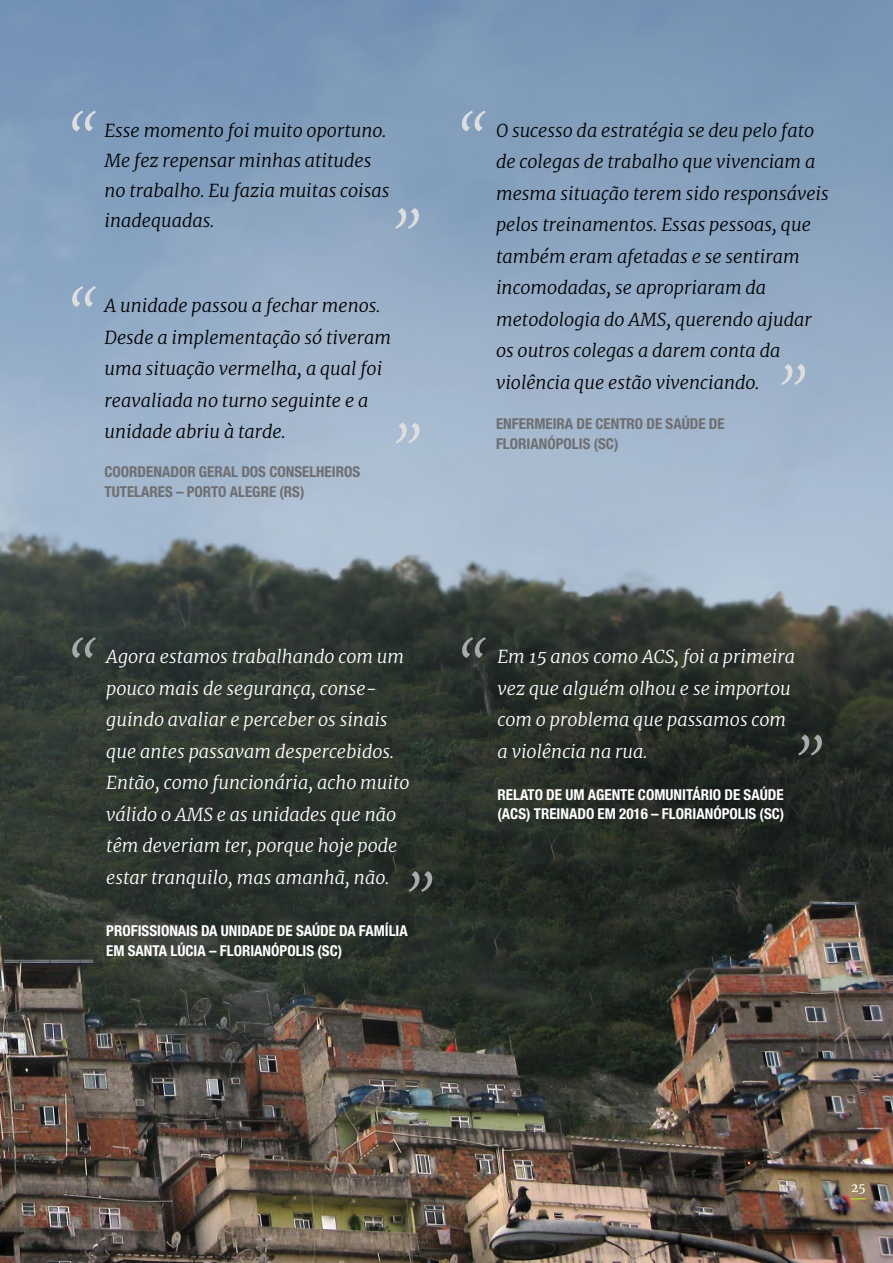
<style>
.page{position:relative;width:893px;height:1263px;background:#fff}
.page>*{position:absolute;margin:0;border:0;box-sizing:border-box;transform-origin:0 0}
.t1{font:italic 300 54px "Merriweather";color:#dcddde}
.t2{font:italic 300 54px "Merriweather";color:#a7a9ac}
.t3{font:italic 300 18px/31.5px "Merriweather";color:#000}
.t4{font:italic 300 18px/31.5px "Merriweather";color:#fff}
.t5{font:700 condensed 15px/19.5px "Helvetica Neue LT Std";color:#fff}
.t6{font:700 condensed 15px/19.5px "Helvetica Neue LT Std";color:#6d6e71}
.t7{font:12px "Merriweather";color:#fff}
</style>
<div class="page">
<img style="left:0;top:0;width:893px;height:1263px">
<svg style="left:851px;top:1198px;width:15px;height:1px"></svg>
<h1 class="t1" style="left:67px;top:98px;width:32px">“</h1>
<p class="t3" style="left:105px;top:114px;width:286px;line-height:30px">Esse momento foi muito oportuno.<br>Me fez repensar minhas atitudes no trabalho. Eu fazia muitas coisas inadequadas.</p>
<h1 class="t1" style="left:389px;top:196px;width:32px">”</h1>
<h1 class="t1" style="left:67px;top:274px;width:32px">“</h1>
<p class="t3" style="left:105px;top:289px;width:288px">A unidade passou a fechar menos.<br>Desde a implementação só tiveram uma situação vermelha, a qual foi reavaliada no turno seguinte e a unidade abriu à tarde.</p>
<p class="t6" style="left:105px;top:462px;width:257px">COORDENADOR GERAL DOS CONSELHEIROS<br>TUTELARES – PORTO ALEGRE (RS)</p>
<h1 class="t1" style="left:390px;top:410px;width:32px">”</h1>
<h1 class="t1" style="left:456px;top:98px;width:32px">“</h1>
<p class="t3" style="left:496px;top:114px;width:334px">O sucesso da estratégia se deu pelo fato de colegas de trabalho que vivenciam a mesma situação terem sido responsáveis pelos treinamentos. Essas pessoas, que também eram afetadas e se sentiram incomodadas, se apropriaram da metodologia do AMS, querendo ajudar os outros colegas a darem conta da violência que estão vivenciando.</p>
<p class="t6" style="left:496px;top:414px;width:230px">ENFERMEIRA DE CENTRO DE SAÚDE DE<br>FLORIANÓPOLIS (SC)</p>
<h1 class="t1" style="left:775px;top:352px;width:32px">”</h1>
<h1 class="t2" style="left:67px;top:625px;width:32px">“</h1>
<p class="t4" style="left:106px;top:640px;width:305px">Agora estamos trabalhando com um pouco mais de segurança, conse&shy;guindo avaliar e perceber os sinais que antes passavam despercebidos.<br>Então, como funcionária, acho muito válido o AMS e as unidades que não têm deveriam ter, porque hoje pode estar tranquilo, mas amanhã, não.</p>
<p class="t5" style="left:106px;top:921px;width:303px">PROFISSIONAIS DA UNIDADE DE SAÚDE DA FAMÍLIA<br>EM SANTA LÚCIA – FLORIANÓPOLIS (SC)</p>
<h1 class="t2" style="left:402px;top:859px;width:32px">”</h1>
<h1 class="t2" style="left:456px;top:625px;width:32px">“</h1>
<p class="t4" style="left:497px;top:640px;width:299px">Em 15 anos como ACS, foi a primeira vez que alguém olhou e se importou com o problema que passamos com a violência na rua.</p>
<p class="t5" style="left:497px;top:784px;width:288px">RELATO DE UM AGENTE COMUNITÁRIO DE SAÚDE (ACS) TREINADO EM 2016 – FLORIANÓPOLIS (SC)</p>
<h1 class="t2" style="left:792px;top:723px;width:32px">”</h1>
<p class="t7" style="left:851px;top:1179px;width:16px">25</p>
</div>
